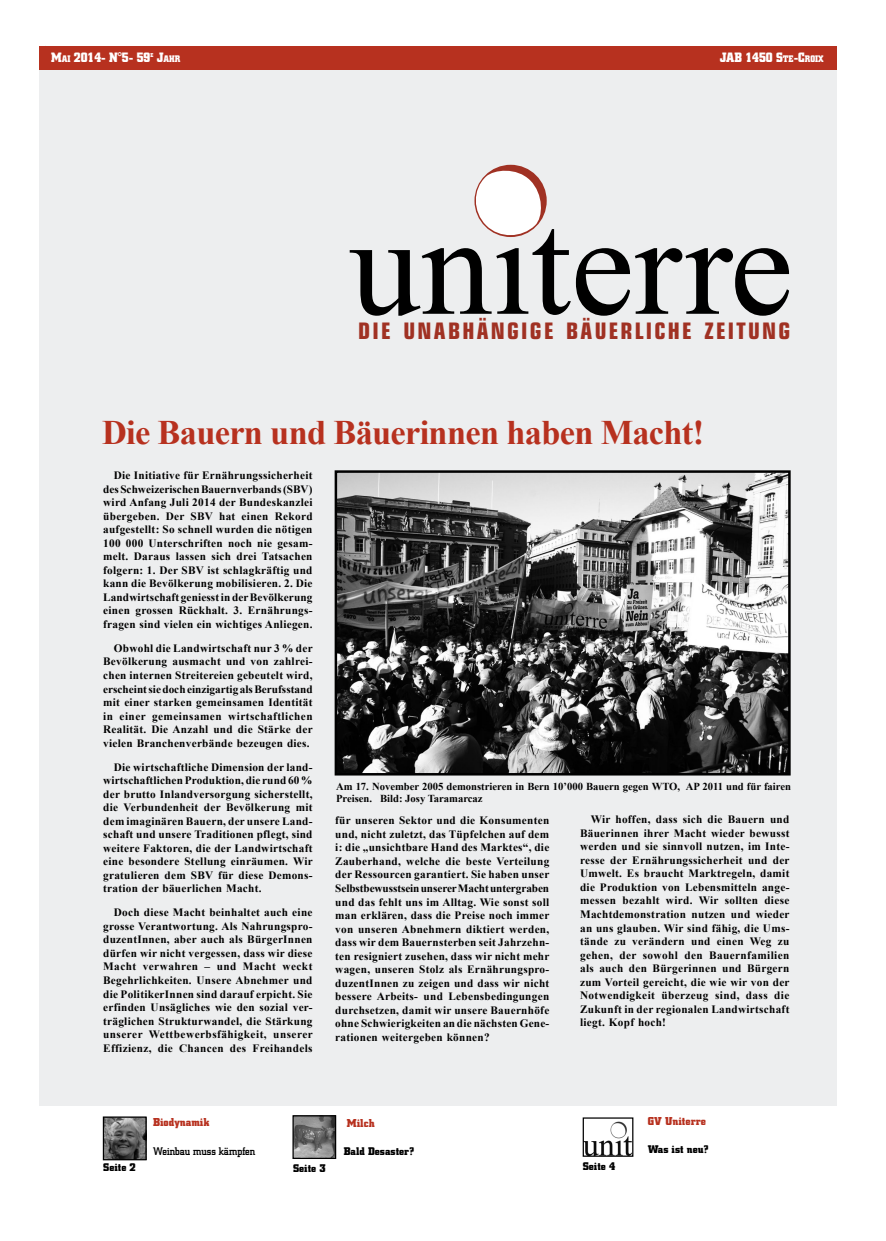
<style>
.page{position:relative;width:886px;height:1241px;background:#fff}
.page>*{position:absolute;margin:0;border:0;box-sizing:border-box;transform-origin:0 0}
.t1{font:700 34.38px "Times New Roman";letter-spacing:-.02em;color:#b7311f}
.t2{font:700 condensed 22.75px "Square 721 BT";letter-spacing:.1em;color:#a03123}
.t3{font:700 13.75px "Square Slabserif 711 BT";color:#fff;scale:.9 1}
.t4{font:700 11.62px "Square Slabserif 711 BT";color:#b7311f}
.t5{font:700 11.25px/13.5px "Times New Roman";letter-spacing:.025em;color:#000;text-align:justify}
.t6{font:700 11.25px "Square Slabserif 711 BT";color:#000}
.t7{font:500 11.25px "Square Slabserif 711 BT";color:#000}
.t8{font:700 10.62px/12.8px "Times New Roman";color:#000}
.t9{font:700 9.62px "Square Slabserif 711 BT";color:#fff;scale:.9 1}
.t10{font:700 5.62px "Square Slabserif 711 BT";color:#fff;scale:.9 1}
.s1{font-size:9.62px}
.s2{font-size:13.75px}
</style>
<div class="page">
<div style="left:39px;top:46px;width:797px;height:1089px;background:#edeeef"></div>
<div style="left:39px;top:1105px;width:798px;height:61px;background:#fff"></div>
<div style="left:39px;top:46px;width:797px;height:24px;background:#b7311f"></div>
<img style="left:585px;top:1121px;width:46px;height:33px">
<div style="left:583px;top:1117px;width:50px;height:39px;border:1px solid #000"></div>
<img style="left:105px;top:1118px;width:40px;height:40px">
<div style="left:103px;top:1116px;width:44px;height:44px;border:1px solid #000"></div>
<img style="left:338px;top:473px;width:450px;height:299px">
<div style="left:335px;top:470px;width:456px;height:305px;border:2px solid #000"></div>
<img style="left:294px;top:1116px;width:40px;height:40px">
<div style="left:292px;top:1114px;width:44px;height:44px;border:1px solid #000"></div>
<svg style="left:350px;top:167px;width:439px;height:149px"></svg>
<p class="t3" style="left:51px;top:49px;width:112px">M<span class="s1">AI</span> 2014- N°5- 59</p>
<p class="t10" style="left:150px;top:52px;width:5px">E</p>
<p class="t9" style="left:157px;top:53px;width:28px"><span class="s2">J</span>AHR</p>
<p class="t3" style="left:720px;top:49px;width:117px">JAB 1450 S<span class="s1">TE</span>-C<span class="s1">ROIX</span></p>
<h2 class="t2" style="left:358px;top:317px;width:433px">DIE UNABHÄNGIGE BÄUERLICHE ZEITUNG</h2>
<h1 class="t1" style="left:102px;top:408px;width:603px">Die Bauern und Bäuerinnen haben Macht!</h1>
<p class="t5" style="left:103px;top:468px;width:211px;text-indent:11px">Die Initiative für Ernährungssicherheit des Schweizerischen Bauernverbands (SBV) wird Anfang Juli 2014 der Bundeskanzlei übergeben. Der SBV hat einen Rekord aufgestellt: So schnell wurden die nötigen 100 000 Unterschriften noch nie gesam&shy;melt. Daraus lassen sich drei Tatsachen folgern: 1. Der SBV ist schlagkräftig und kann die Bevölkerung mobilisieren. 2. Die Landwirtschaft geniesst in der Bevölkerung einen grossen Rückhalt. 3. Ernährungs&shy;fragen sind vielen ein wichtiges Anliegen.</p>
<p class="t5" style="left:103px;top:641px;width:211px;text-indent:11px">Obwohl die Landwirtschaft nur 3 % der Bevölkerung ausmacht und von zahlrei&shy;chen internen Streitereien gebeutelt wird, erscheint sie doch einzigartig als Berufsstand mit einer starken gemeinsamen Identität in einer gemeinsamen wirtschaftlichen Realität. Die Anzahl und die Stärke der vielen Branchenverbände bezeugen dies.</p>
<p class="t5" style="left:103px;top:759px;width:211px;text-indent:11px">Die wirtschaftliche Dimension der land&shy;wirtschaftlichen Produktion, die rund 60 % der brutto Inlandversorgung sicherstellt, die Verbundenheit der Bevölkerung mit dem imaginären Bauern, der unsere Land&shy;schaft und unsere Traditionen pflegt, sind weitere Faktoren, die der Landwirtschaft eine besondere Stellung einräumen. Wir gratulieren dem SBV für diese Demons&shy;tration der bäuerlichen Macht.</p>
<p class="t5" style="left:103px;top:905px;width:211px;text-indent:11px">Doch diese Macht beinhaltet auch eine grosse Verantwortung. Als Nahrungspro&shy;duzentInnen, aber auch als BürgerInnen dürfen wir nicht vergessen, dass wir diese Macht verwahren – und Macht weckt Begehrlichkeiten. Unsere Abnehmer und die PolitikerInnen sind darauf erpicht. Sie erfinden Unsägliches wie den sozial ver&shy;träglichen Strukturwandel, die Stärkung unserer Wettbewerbsfähigkeit, unserer Effizienz, die Chancen des Freihandels</p>
<p class="t8" style="left:336px;top:779px;width:456px">Am 17. November 2005 demonstrieren in Bern 10’000 Bauern gegen WTO, AP 2011 und für fairen<br>Preisen. Bild: Josy Taramarcaz</p>
<p class="t5" style="left:335px;top:813px;width:216px">für unseren Sektor und die Konsumenten und, nicht zuletzt, das Tüpfelchen auf dem i: die „unsichtbare Hand des Marktes“, die Zauberhand, welche die beste Verteilung der Ressourcen garantiert. Sie haben unser Selbstbewusstsein unserer Macht untergraben und das fehlt uns im Alltag. Wie sonst soll man erklären, dass die Preise noch immer von unseren Abnehmern diktiert werden, dass wir dem Bauernsterben seit Jahrzehn&shy;ten resigniert zusehen, dass wir nicht mehr wagen, unseren Stolz als Ernährungspro&shy;duzentInnen zu zeigen und dass wir nicht bessere Arbeits- und Lebensbedingungen durchsetzen, damit wir unsere Bauernhöfe ohne Schwierigkeiten an die nächsten Gene&shy;rationen weitergeben können?</p>
<p class="t5" style="left:580px;top:812px;width:211px;text-indent:11px">Wir hoffen, dass sich die Bauern und Bäuerinnen ihrer Macht wieder bewusst werden und sie sinnvoll nutzen, im Inte&shy;resse der Ernährungssicherheit und der Umwelt. Es braucht Marktregeln, damit die Produktion von Lebensmitteln ange&shy;messen bezahlt wird. Wir sollten diese Machtdemonstration nutzen und wieder an uns glauben. Wir sind fähig, die Ums&shy;tände zu verändern und einen Weg zu gehen, der sowohl den Bauernfamilien als auch den Bürgerinnen und Bürgern zum Vorteil gereicht, die wie wir von der Notwendigkeit überzeug sind, dass die Zukunft in der regionalen Landwirtschaft liegt. Kopf hoch!</p>
<p class="t6" style="left:103px;top:1159px;width:34px">Seite 2</p>
<p class="t4" style="left:153px;top:1114px;width:58px">Biodynamik</p>
<p class="t7" style="left:153px;top:1143px;width:104px">Weinbau muss kämpfen</p>
<p class="t6" style="left:293px;top:1160px;width:34px">Seite 3</p>
<p class="t4" style="left:347px;top:1115px;width:29px">Milch</p>
<p class="t6" style="left:344px;top:1143px;width:72px">Bald Desaster?</p>
<p class="t6" style="left:583px;top:1158px;width:34px">Seite 4</p>
<p class="t4" style="left:648px;top:1113px;width:60px">GV Uniterre</p>
<p class="t6" style="left:648px;top:1141px;width:63px">Was ist neu?</p>
</div>
